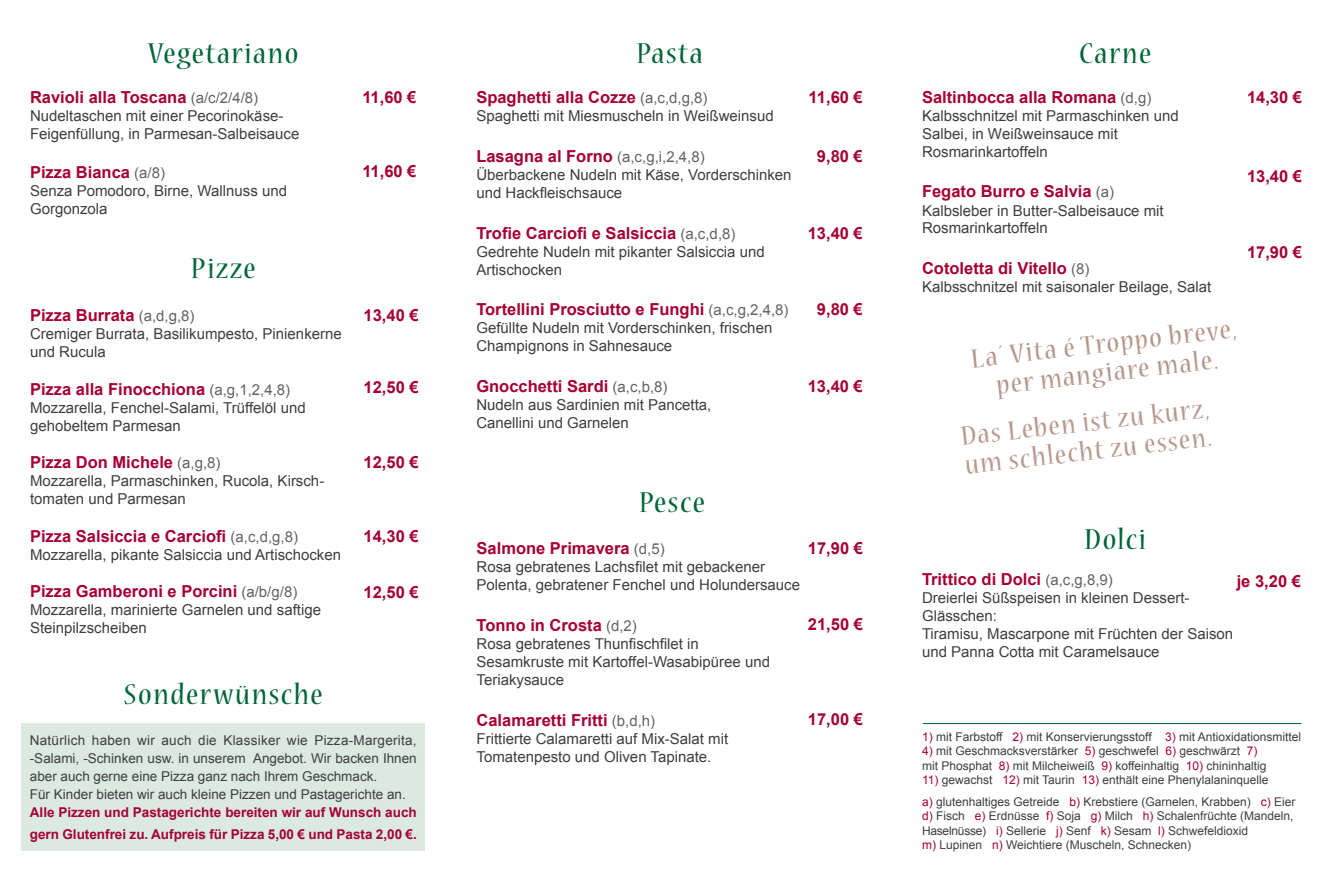
<style>
.page{position:relative;width:1330px;height:893px;background:#fff}
.page>*{position:absolute;margin:0;border:0;box-sizing:border-box;transform-origin:0 0}
.t1{font:condensed 31.8px "Nueva Std";letter-spacing:.04em;color:#006636;scale:1.18 1}
.t2{font:condensed 29.4px "Nueva Std";color:#b6978c;scale:1.18 1}
.t3{font:condensed 29.4px/28.8px "Nueva Std";color:#b8998e;scale:1.18 1}
.t4{font:700 16.5px "Arial";color:#a50134}
.t5{font:15px/17.7px "Arial";color:#3e3e3f}
.t6{font:15px "Arial";color:#636366}
.t7{font:13.5px/18px "Arial";color:#3e3e3f;text-align:justify}
.t8{font:700 13.5px/22.5px "Arial";color:#a50134}
.t9{font:12px/14.4px "Arial";color:#3e3e3f}
.s1{font-weight:400;font-size:15px;color:#636366}
.s2{font-weight:700;font-size:16.5px;color:#a50134}
.s3{color:#a50134}
</style>
<div class="page">
<div style="left:21px;top:722px;width:404px;height:127px;background:#dbe9e1"></div>
<hr style="left:923px;top:723px;width:378px;height:1px;background:#006636">
<p class="t1" style="left:148px;top:39px;width:129px">Vegetariano</p>
<p class="t4" style="left:30px;top:86px;width:230px">Ravioli alla Toscana <span class="s1">(a/c/2/4/8)</span></p>
<p class="t5" style="left:30px;top:107px;width:255px">Nudeltaschen mit einer Pecorinokäse-</p>
<p class="t5" style="left:30px;top:125px;width:271px">Feigenfüllung, in Parmesan-Salbeisauce</p>
<p class="t4" style="left:30px;top:161px;width:136px">Pizza Bianca <span class="s1">(a/8)</span></p>
<p class="t5" style="left:30px;top:182px;width:259px">Senza Pomodoro, Birne, Wallnuss und</p>
<p class="t5" style="left:30px;top:200px;width:79px">Gorgonzola</p>
<p class="t1" style="left:191px;top:254px;width:57px">Pizze</p>
<p class="t4" style="left:30px;top:304px;width:166px">Pizza Burrata <span class="s1">(a,d,g,8)</span></p>
<p class="t5" style="left:30px;top:325px;width:313px">Cremiger Burrata, Basilikumpesto, Pinienkerne</p>
<p class="t5" style="left:30px;top:343px;width:77px">und Rucula</p>
<p class="t4" style="left:30px;top:378px;width:262px">Pizza alla Finocchiona <span class="s1">(a,g,1,2,4,8)</span></p>
<p class="t5" style="left:30px;top:398px;width:277px">Mozzarella, Fenchel-Salami, Trüffelöl und</p>
<p class="t5" style="left:30px;top:416px;width:152px">gehobeltem Parmesan</p>
<p class="t4" style="left:30px;top:451px;width:192px">Pizza Don Michele <span class="s1">(a,g,8)</span></p>
<p class="t5" style="left:30px;top:472px;width:296px">Mozzarella, Parmaschinken, Rucola, Kirsch-</p>
<p class="t5" style="left:30px;top:490px;width:157px">tomaten und Parmesan</p>
<p class="t4" style="left:30px;top:525px;width:269px">Pizza Salsiccia e Carciofi <span class="s1">(a,c,d,g,8)</span></p>
<p class="t5" style="left:30px;top:545px;width:312px">Mozzarella, pikante Salsiccia und Artischocken</p>
<p class="t4" style="left:30px;top:580px;width:269px">Pizza Gamberoni e Porcini <span class="s1">(a/b/g/8)</span></p>
<p class="t5" style="left:30px;top:601px;width:292px">Mozzarella, marinierte Garnelen und saftige</p>
<p class="t5" style="left:30px;top:619px;width:118px">Steinpilzscheiben</p>
<p class="t1" style="left:124px;top:680px;width:170px">Sonderwünsche</p>
<p class="t4" style="left:362px;top:86px;width:56px">11,60 €</p>
<p class="t4" style="left:362px;top:161px;width:56px">11,60 €</p>
<p class="t4" style="left:364px;top:304px;width:57px">13,40 €</p>
<p class="t4" style="left:364px;top:376px;width:57px">12,50 €</p>
<p class="t4" style="left:364px;top:451px;width:57px">12,50 €</p>
<p class="t4" style="left:364px;top:525px;width:57px">14,30 €</p>
<p class="t4" style="left:364px;top:580px;width:57px">12,50 €</p>
<p class="t7" style="left:30px;top:730px;width:388px">Natürlich haben wir auch die Klassiker wie Pizza-Margerita, -Salami, -Schinken usw. in unserem Angebot. Wir backen Ihnen aber auch gerne eine Pizza ganz nach Ihrem Geschmack.</p>
<p class="t7" style="left:30px;top:784px;width:377px">Für Kinder bieten wir auch kleine Pizzen und Pastagerichte an.</p>
<p class="t8" style="left:30px;top:800px;width:388px">Alle Pizzen und Pastagerichte bereiten wir auf Wunsch auch gern Glutenfrei zu. Aufpreis für Pizza 5,00 € und Pasta 2,00 €.</p>
<p class="t1" style="left:636px;top:39px;width:58px">Pasta</p>
<p class="t4" style="left:476px;top:86px;width:233px">Spaghetti alla Cozze <span class="s1">(a,c,d,g,8)</span></p>
<p class="t5" style="left:476px;top:107px;width:299px">Spaghetti mit Miesmuscheln in Weißweinsud</p>
<p class="t6" style="left:476px;top:146px;width:230px"><span class="s2">Lasagna al Forno</span> (a,c,g,i,2,4,8)</p>
<p class="t5" style="left:476px;top:166px;width:317px">Überbackene Nudeln mit Käse, Vorderschinken</p>
<p class="t5" style="left:476px;top:184px;width:147px">und Hackfleischsauce</p>
<p class="t4" style="left:476px;top:222px;width:261px">Trofie Carciofi e Salsiccia <span class="s1">(a,c,d,8)</span></p>
<p class="t5" style="left:476px;top:242px;width:290px">Gedrehte Nudeln mit pikanter Salsiccia und</p>
<p class="t5" style="left:476px;top:260px;width:87px">Artischocken</p>
<p class="t4" style="left:476px;top:298px;width:314px">Tortellini Prosciutto e Funghi <span class="s1">(a,c,g,2,4,8)</span></p>
<p class="t5" style="left:476px;top:319px;width:297px">Gefüllte Nudeln mit Vorderschinken, frischen</p>
<p class="t5" style="left:476px;top:337px;width:197px">Champignons in Sahnesauce</p>
<p class="t4" style="left:476px;top:375px;width:193px">Gnocchetti Sardi <span class="s1">(a,c,b,8)</span></p>
<p class="t5" style="left:476px;top:396px;width:237px">Nudeln aus Sardinien mit Pancetta,</p>
<p class="t5" style="left:476px;top:414px;width:154px">Canellini und Garnelen</p>
<p class="t4" style="left:809px;top:86px;width:56px">11,60 €</p>
<p class="t4" style="left:817px;top:145px;width:47px">9,80 €</p>
<p class="t4" style="left:808px;top:222px;width:57px">13,40 €</p>
<p class="t4" style="left:817px;top:298px;width:47px">9,80 €</p>
<p class="t4" style="left:808px;top:375px;width:57px">13,40 €</p>
<p class="t1" style="left:639px;top:488px;width:57px">Pesce</p>
<p class="t4" style="left:477px;top:537px;width:190px">Salmone Primavera <span class="s1">(d,5)</span></p>
<p class="t5" style="left:477px;top:558px;width:290px">Rosa gebratenes Lachsfilet mit gebackener</p>
<p class="t5" style="left:477px;top:576px;width:325px">Polenta, gebratener Fenchel und Holundersauce</p>
<p class="t4" style="left:477px;top:614px;width:162px">Tonno in Crosta <span class="s1">(d,2)</span></p>
<p class="t5" style="left:477px;top:634px;width:224px">Rosa gebratenes Thunfischfilet in</p>
<p class="t5" style="left:477px;top:652px;width:295px">Sesamkruste mit Kartoffel-Wasabipüree und</p>
<p class="t5" style="left:477px;top:670px;width:89px">Teriakysauce</p>
<p class="t4" style="left:477px;top:708px;width:180px">Calamaretti Fritti <span class="s1">(b,d,h)</span></p>
<p class="t5" style="left:477px;top:729px;width:253px">Frittierte Calamaretti auf Mix-Salat mit</p>
<p class="t5" style="left:477px;top:747px;width:236px">Tomatenpesto und Oliven Tapinate.</p>
<p class="t4" style="left:808px;top:537px;width:57px">17,90 €</p>
<p class="t4" style="left:808px;top:613px;width:57px">21,50 €</p>
<p class="t4" style="left:808px;top:708px;width:57px">17,00 €</p>
<p class="t1" style="left:1079px;top:39px;width:63px">Carne</p>
<p class="t4" style="left:922px;top:86px;width:231px">Saltinbocca alla Romana <span class="s1">(d,g)</span></p>
<p class="t5" style="left:922px;top:107px;width:258px">Kalbsschnitzel mit Parmaschinken und<br>Salbei, in Weißweinsauce mit<br>Rosmarinkartoffeln</p>
<p class="t4" style="left:922px;top:181px;width:194px">Fegato Burro e Salvia <span class="s1">(a)</span></p>
<p class="t5" style="left:922px;top:202px;width:243px">Kalbsleber in Butter-Salbeisauce mit<br>Rosmarinkartoffeln</p>
<p class="t4" style="left:922px;top:257px;width:169px">Cotoletta di Vitello <span class="s1">(8)</span></p>
<p class="t5" style="left:922px;top:278px;width:291px">Kalbsschnitzel mit saisonaler Beilage, Salat</p>
<p class="t2" style="left:969px;top:344px;width:228px;rotate:-6deg">La´ Vita é Troppo breve,</p>
<p class="t2" style="left:995px;top:370px;width:190px;rotate:-6deg">per mangiare male.</p>
<p class="t3" style="left:959px;top:422px;width:213px;rotate:-6deg">Das Leben ist zu kurz, um schlecht zu essen.</p>
<p class="t4" style="left:1247px;top:86px;width:57px">14,30 €</p>
<p class="t4" style="left:1247px;top:165px;width:57px">13,40 €</p>
<p class="t4" style="left:1247px;top:241px;width:57px">17,90 €</p>
<p class="t1" style="left:1084px;top:525px;width:54px">Dolci</p>
<p class="t4" style="left:922px;top:568px;width:192px">Trittico di Dolci <span class="s1">(a,c,g,8,9)</span></p>
<p class="t5" style="left:922px;top:589px;width:269px">Dreierlei Süßspeisen in kleinen Dessert-</p>
<p class="t5" style="left:922px;top:607px;width:77px">Glässchen:</p>
<p class="t5" style="left:922px;top:625px;width:313px">Tiramisu, Mascarpone mit Früchten der Saison</p>
<p class="t5" style="left:922px;top:643px;width:239px">und Panna Cotta mit Caramelsauce</p>
<p class="t4" style="left:1237px;top:570px;width:66px">je 3,20 €</p>
<p class="t9" style="left:922px;top:729px;width:381px"><span class="s3">1)</span> mit Farbstoff <span class="s3">2)</span> mit Konservierungsstoff <span class="s3">3)</span> mit Antioxidationsmittel</p>
<p class="t9" style="left:922px;top:743px;width:337px"><span class="s3">4)</span> mit Geschmacksverstärker <span class="s3">5)</span> geschwefel <span class="s3">6)</span> geschwärzt <span class="s3">7)</span></p>
<p class="t9" style="left:922px;top:758px;width:346px">mit Phosphat <span class="s3">8)</span> mit Milcheiweiß <span class="s3">9)</span> koffeinhaltig <span class="s3">10)</span> chininhaltig</p>
<p class="t9" style="left:922px;top:772px;width:348px"><span class="s3">11)</span> gewachst <span class="s3">12)</span> mit Taurin <span class="s3">13)</span> enthält eine Phenylalaninquelle</p>
<p class="t9" style="left:922px;top:794px;width:375px"><span class="s3">a)</span> glutenhaltiges Getreide <span class="s3">b)</span> Krebstiere (Garnelen, Krabben) <span class="s3">c)</span> Eier <span class="s3">d)</span> Fisch <span class="s3">e)</span> Erdnüsse <span class="s3">f)</span> Soja <span class="s3">g)</span> Milch <span class="s3">h)</span> Schalenfrüchte (Mandeln,<br>Haselnüsse) <span class="s3">i)</span> Sellerie <span class="s3">j)</span> Senf <span class="s3">k)</span> Sesam <span class="s3">l)</span> Schwefeldioxid</p>
<p class="t9" style="left:922px;top:837px;width:271px"><span class="s3">m)</span> Lupinen <span class="s3">n)</span> Weichtiere (Muscheln, Schnecken)</p>
</div>
